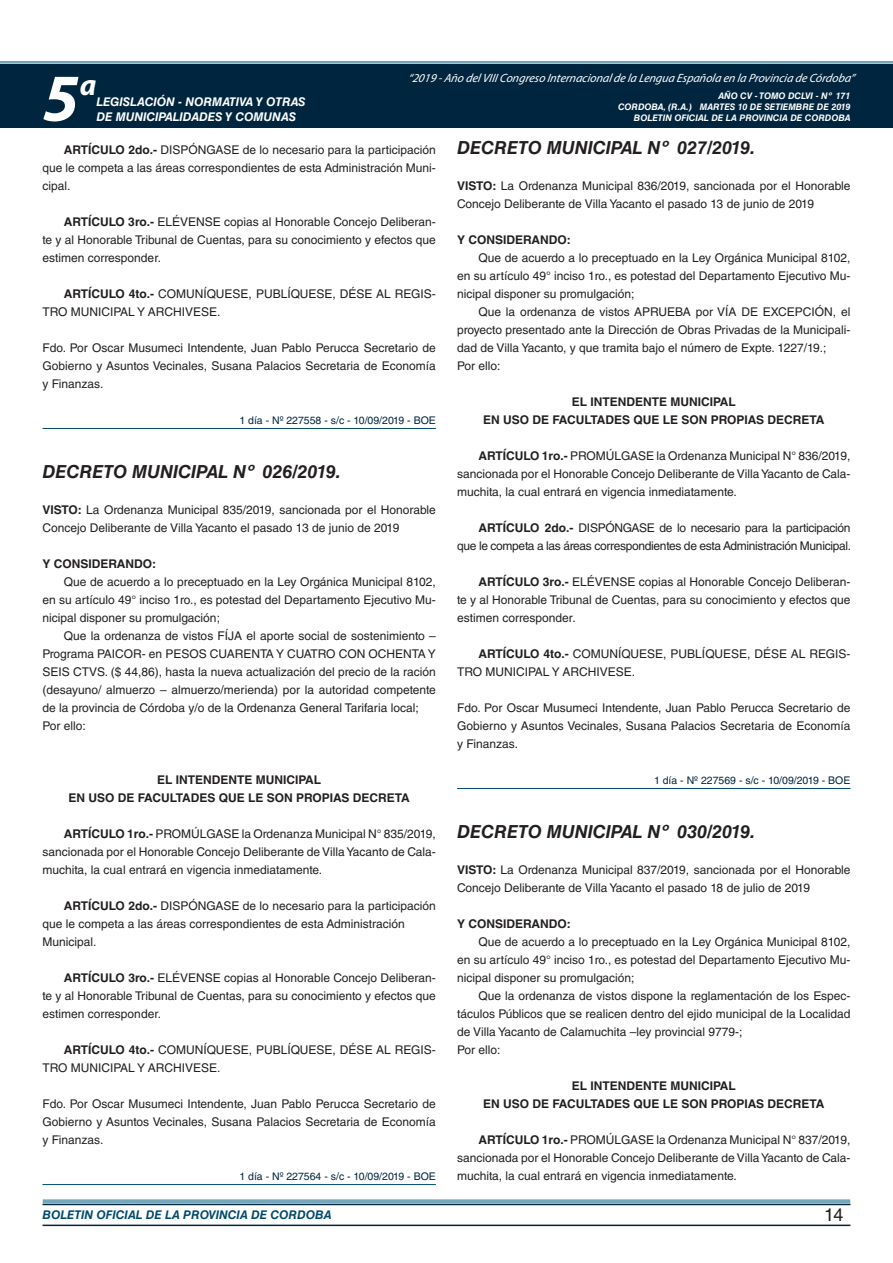
<style>
.page{position:relative;width:893px;height:1263px;background:#fff}
.page>*{position:absolute;margin:0;border:0;box-sizing:border-box;transform-origin:0 0}
.t1{font:italic 700 67.5px "Myriad Pro";color:#fff}
.t2{font:italic 700 30px "Myriad Pro";color:#fff}
.t3{font:italic 700 18px "Helvetica LT Std";color:#231f20}
.t4{font:18px "Helvetica LT Std";color:#231f20}
.t5{font:12px/18px "Helvetica LT Std";color:#231f20;text-align:justify}
.t6{font:700 12px "Helvetica LT Std";color:#231f20}
.t7{font:12px/18px "Helvetica LT Std";letter-spacing:-.025em;color:#231f20;text-align:right}
.t8{font:italic 12px "Myriad Pro";color:#fff}
.t9{font:italic 700 12px "Helvetica LT Std";color:#fff}
.t10{font:italic 700 12px "Helvetica LT Std";color:#004b6c}
.t11{font:10.5px "Helvetica LT Std";color:#00263f}
.t12{font:italic 700 9px/10.8px "Helvetica LT Std";color:#fff;text-align:right}
.s1{font-weight:700}
</style>
<div class="page">
<div style="left:0;top:61px;width:893px;height:6px;background:#fff;opacity:.75"></div>
<div style="left:0;top:64px;width:893px;height:64px;background:#00263f"></div>
<hr style="left:43px;top:1224px;width:807px;height:2px;background:#00263f">
<div style="left:42px;top:1198px;width:809px;height:8px;background:#fff;opacity:.75"></div>
<hr style="left:43px;top:428px;width:393px;height:1px;background:#004b6c">
<hr style="left:43px;top:1184px;width:393px;height:1px;background:#004b6c">
<hr style="left:457px;top:788px;width:393px;height:1px;background:#004b6c">
<h1 class="t1" style="left:43px;top:54px;width:38px">5</h1>
<h2 class="t2" style="left:80px;top:66px;width:18px">a</h2>
<p class="t9" style="left:96px;top:95px;width:211px">LEGISLACIÓN - NORMATIVA Y OTRAS</p>
<p class="t9" style="left:96px;top:109px;width:201px">DE MUNICIPALIDADES Y COMUNAS</p>
<p class="t8" style="left:408px;top:71px;width:448px">“2019 -Año delVIIICongreso Internacionalde la Lengua Esp añola en la Provincia de Córdoba”</p>
<p class="t12" style="left:618px;top:91px;width:234px">AÑO CV - TOMO DCLVI - Nº 171<br>CORDOBA, (R.A.) MARTES 10 DE SETIEMBRE DE 2019<br>BOLETIN OFICIAL DE LA PROVINCIA DE CORDOBA</p>
<p class="t5" style="left:43px;top:141px;width:395px;text-indent:21px"><span class="s1">ARTÍCULO 2DO.-</span> DISPÓNGASE de lo necesario para la participación que le competa a las áreas correspondientes de esta Administración Muni&shy;cipal.</p>
<p class="t5" style="left:43px;top:213px;width:395px;text-indent:21px"><span class="s1">ARTÍCULO 3RO.-</span> ELÉVENSE copias al Honorable Concejo Deliberan&shy;te y al Honorable Tribunal de Cuentas, para su conocimiento y efectos que estimen corresponder.</p>
<p class="t5" style="left:43px;top:285px;width:395px;text-indent:21px"><span class="s1">ARTÍCULO 4TO.-</span> COMUNÍQUESE, PUBLÍQUESE, DÉSE AL REGIS-<br>TRO MUNICIPAL Y ARCHIVESE.</p>
<p class="t5" style="left:43px;top:339px;width:395px">Fdo. Por Oscar Musumeci Intendente, Juan Pablo Perucca Secretario de Gobierno y Asuntos Vecinales, Susana Palacios Secretaria de Economía y Finanzas.</p>
<p class="t11" style="left:239px;top:414px;width:198px">1 día - Nº 227558 - s/c - 10/09/2019 - BOE</p>
<h3 class="t3" style="left:43px;top:460px;width:300px">DECRETO MUNICIPAL Nº 026/2019.</h3>
<p class="t5" style="left:43px;top:501px;width:395px"><span class="s1">VISTO:</span> La Ordenanza Municipal 835/2019, sancionada por el Honorable<br>Concejo Deliberante de Villa Yacanto el pasado 13 de junio de 2019</p>
<p class="t6" style="left:43px;top:556px;width:115px">Y CONSIDERANDO:</p>
<p class="t5" style="left:43px;top:573px;width:395px;text-indent:21px">Que de acuerdo a lo preceptuado en la Ley Orgánica Municipal 8102, en su artículo 49° inciso 1ro., es potestad del Departamento Ejecutivo Mu&shy;nicipal disponer su promulgación;</p>
<p class="t5" style="left:43px;top:627px;width:395px;text-align:left;text-indent:21px">Que la ordenanza de vistos FÍJA el aporte social de sostenimiento – Programa PAICOR- en PESOS CUARENTA Y CUATRO CON OCHENTA Y SEIS CTVS. ($ 44,86), hasta la nueva actualización del precio de la ración (desayuno/ almuerzo – almuerzo/merienda) por la autoridad competente de la provincia de Córdoba y/o de la Ordenanza General Tarifaria local; Por ello:</p>
<p class="t6" style="left:157px;top:772px;width:166px">EL INTENDENTE MUNICIPAL</p>
<p class="t6" style="left:68px;top:790px;width:30px">EN USO</p>
<p class="t6" style="left:118px;top:790px;width:29px">DE FACULTADES</p>
<p class="t6" style="left:219px;top:790px;width:58px">QUELESON</p>
<p class="t6" style="left:296px;top:790px;width:9px">PROPIAS</p>
<p class="t6" style="left:353px;top:790px;width:58px">DECRETA</p>
<p class="t5" style="left:43px;top:825px;width:395px;text-indent:21px"><span class="s1">ARTÍCULO 1RO.-</span> PROMÚLGASE la Ordenanza Municipal N° 835/2019, sancionada por el Honorable Concejo Deliberante de Villa Yacanto de Cala&shy;muchita, la cual entrará en vigencia inmediatamente.</p>
<p class="t5" style="left:43px;top:897px;width:395px;text-align:left;text-indent:21px"><span class="s1">ARTÍCULO 2DO.-</span> DISPÓNGASE de lo necesario para la participación que le competa a las áreas correspondientes de esta Administración<br>Municipal.</p>
<p class="t5" style="left:43px;top:969px;width:395px;text-indent:21px"><span class="s1">ARTÍCULO 3RO.-</span> ELÉVENSE copias al Honorable Concejo Deliberan&shy;te y al Honorable Tribunal de Cuentas, para su conocimiento y efectos que estimen corresponder.</p>
<p class="t5" style="left:43px;top:1041px;width:395px;text-indent:21px"><span class="s1">ARTÍCULO 4TO.-</span> COMUNÍQUESE, PUBLÍQUESE, DÉSE AL REGIS-<br>TRO MUNICIPAL Y ARCHIVESE.</p>
<p class="t5" style="left:43px;top:1095px;width:395px">Fdo. Por Oscar Musumeci Intendente, Juan Pablo Perucca Secretario de Gobierno y Asuntos Vecinales, Susana Palacios Secretaria de Economía y Finanzas.</p>
<p class="t11" style="left:239px;top:1170px;width:198px">1 día - Nº 227564 - s/c - 10/09/2019 - BOE</p>
<h3 class="t3" style="left:457px;top:136px;width:300px">DECRETO MUNICIPAL Nº 027/2019.</h3>
<p class="t5" style="left:457px;top:177px;width:395px"><span class="s1">VISTO:</span> La Ordenanza Municipal 836/2019, sancionada por el Honorable<br>Concejo Deliberante de Villa Yacanto el pasado 13 de junio de 2019</p>
<p class="t6" style="left:457px;top:232px;width:115px">Y CONSIDERANDO:</p>
<p class="t5" style="left:457px;top:249px;width:395px;text-indent:21px">Que de acuerdo a lo preceptuado en la Ley Orgánica Municipal 8102, en su artículo 49° inciso 1ro., es potestad del Departamento Ejecutivo Mu&shy;nicipal disponer su promulgación;</p>
<p class="t5" style="left:457px;top:303px;width:395px;text-align:left;text-indent:21px">Que la ordenanza de vistos APRUEBA por VÍA DE EXCEPCIÓN, el proyecto presentado ante la Dirección de Obras Privadas de la Municipali&shy;dad de Villa Yacanto, y que tramita bajo el número de Expte. 1227/19.;<br>Por ello:</p>
<p class="t6" style="left:572px;top:394px;width:166px">EL INTENDENTE MUNICIPAL</p>
<p class="t6" style="left:483px;top:412px;width:30px">EN USO</p>
<p class="t6" style="left:532px;top:412px;width:29px">DE FACULTADES</p>
<p class="t6" style="left:633px;top:412px;width:58px">QUELESON</p>
<p class="t6" style="left:711px;top:412px;width:9px">PROPIAS</p>
<p class="t6" style="left:768px;top:412px;width:58px">DECRETA</p>
<p class="t5" style="left:457px;top:447px;width:395px;text-indent:21px"><span class="s1">ARTÍCULO 1RO.-</span> PROMÚLGASE la Ordenanza Municipal N° 836/2019, sancionada por el Honorable Concejo Deliberante de Villa Yacanto de Cala&shy;muchita, la cual entrará en vigencia inmediatamente.</p>
<p class="t7" style="left:457px;top:519px;width:396px"><span class="s1">ARTÍCULO 2DO.-</span> DISPÓNGASE de lo necesario para la participación que le competa a las áreas correspondientes de esta Administración Municipal.</p>
<p class="t5" style="left:457px;top:573px;width:395px;text-indent:21px"><span class="s1">ARTÍCULO 3RO.-</span> ELÉVENSE copias al Honorable Concejo Deliberan&shy;te y al Honorable Tribunal de Cuentas, para su conocimiento y efectos que estimen corresponder.</p>
<p class="t5" style="left:457px;top:645px;width:395px;text-indent:21px"><span class="s1">ARTÍCULO 4TO.-</span> COMUNÍQUESE, PUBLÍQUESE, DÉSE AL REGIS-<br>TRO MUNICIPAL Y ARCHIVESE.</p>
<p class="t5" style="left:457px;top:699px;width:395px">Fdo. Por Oscar Musumeci Intendente, Juan Pablo Perucca Secretario de Gobierno y Asuntos Vecinales, Susana Palacios Secretaria de Economía y Finanzas.</p>
<p class="t11" style="left:654px;top:774px;width:198px">1 día - Nº 227569 - s/c - 10/09/2019 - BOE</p>
<h3 class="t3" style="left:457px;top:820px;width:300px">DECRETO MUNICIPAL Nº 030/2019.</h3>
<p class="t5" style="left:457px;top:861px;width:395px"><span class="s1">VISTO:</span> La Ordenanza Municipal 837/2019, sancionada por el Honorable<br>Concejo Deliberante de Villa Yacanto el pasado 18 de julio de 2019</p>
<p class="t6" style="left:457px;top:916px;width:115px">Y CONSIDERANDO:</p>
<p class="t5" style="left:457px;top:933px;width:395px;text-indent:21px">Que de acuerdo a lo preceptuado en la Ley Orgánica Municipal 8102, en su artículo 49° inciso 1ro., es potestad del Departamento Ejecutivo Mu&shy;nicipal disponer su promulgación;</p>
<p class="t5" style="left:457px;top:987px;width:395px;text-align:left;text-indent:21px">Que la ordenanza de vistos dispone la reglamentación de los Espec&shy;táculos Públicos que se realicen dentro del ejido municipal de la Localidad de Villa Yacanto de Calamuchita –ley provincial 9779-;<br>Por ello:</p>
<p class="t6" style="left:572px;top:1078px;width:166px">EL INTENDENTE MUNICIPAL</p>
<p class="t6" style="left:483px;top:1096px;width:30px">EN USO</p>
<p class="t6" style="left:532px;top:1096px;width:29px">DE FACULTADES</p>
<p class="t6" style="left:633px;top:1096px;width:58px">QUELESON</p>
<p class="t6" style="left:711px;top:1096px;width:9px">PROPIAS</p>
<p class="t6" style="left:768px;top:1096px;width:58px">DECRETA</p>
<p class="t5" style="left:457px;top:1131px;width:395px;text-indent:21px"><span class="s1">ARTÍCULO 1RO.-</span> PROMÚLGASE la Ordenanza Municipal N° 837/2019, sancionada por el Honorable Concejo Deliberante de Villa Yacanto de Cala&shy;muchita, la cual entrará en vigencia inmediatamente.</p>
<p class="t10" style="left:43px;top:1208px;width:290px">BOLETIN OFICIAL DE LA PROVINCIA DE CORDOBA</p>
<h3 class="t4" style="left:824px;top:1204px;width:21px">14</h3>
</div>
